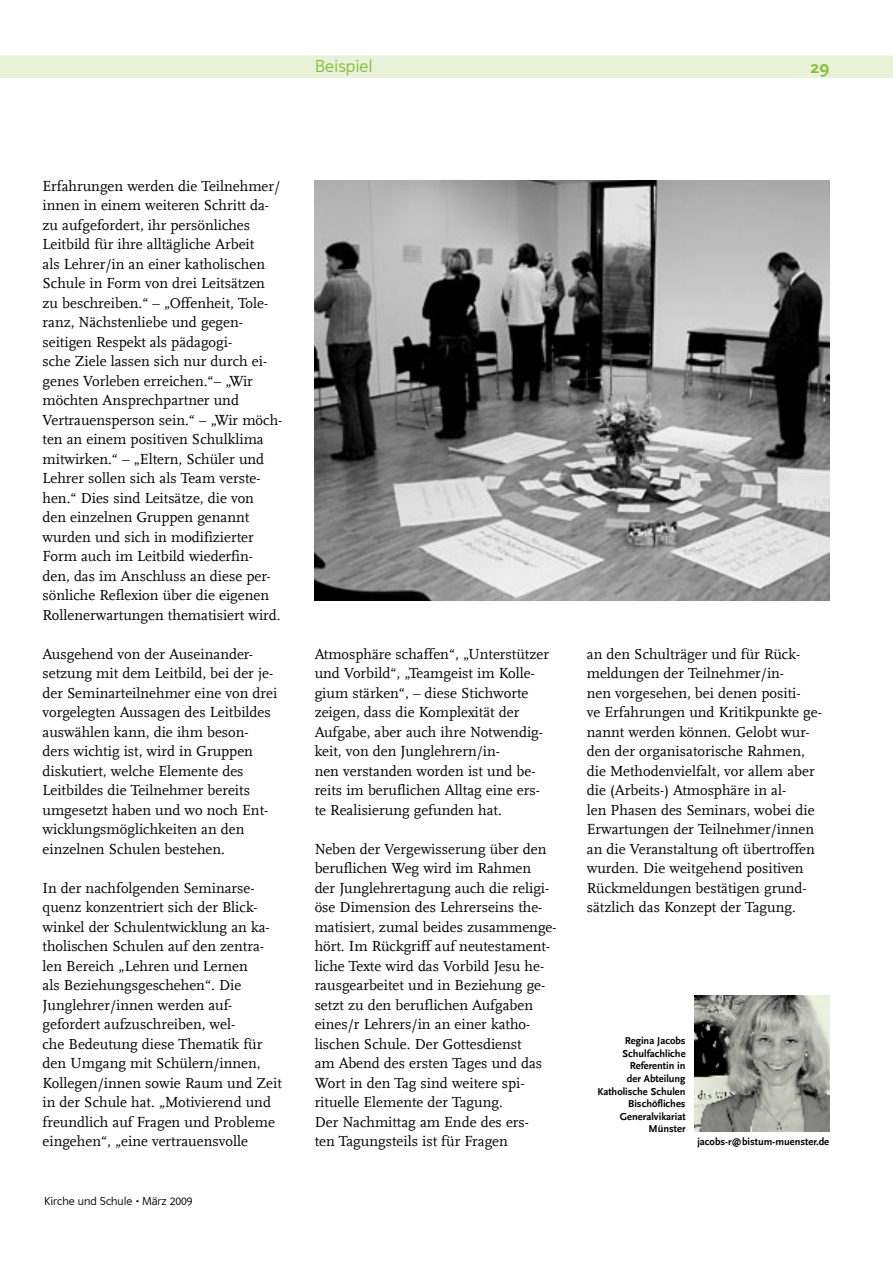
<style>
.page{position:relative;width:893px;height:1263px;background:#fff}
.page>*{position:absolute;margin:0;border:0;box-sizing:border-box;transform-origin:0 0}
.t1{font:18px "Polo 11 K Leicht";color:#86be3d}
.t2{font:700 18px "Scala Sans";color:#86be3d}
._04_Fließtext{font:15px/19.5px "Scala";color:#000}
.t3{font:12px "Polo 11 K Leicht";color:#000}
._07_Autorenzeile{font:700 10.5px/12.6px "Scala Sans";color:#000;text-align:right}
</style>
<div class="page">
<div style="left:0;top:55px;width:893px;height:23px;background:#eaf1d9"></div>
<img style="left:315px;top:181px;width:514px;height:419px">
<img style="left:694px;top:995px;width:135px;height:137px">
<p class="t1" style="left:315px;top:57px;width:60px">Beispiel</p>
<p class="t2" style="left:810px;top:57px;width:20px">29</p>
<p class="_04_Fließtext" style="left:43px;top:176px;width:241px">Erfahrungen werden die Teilnehmer/ innen in einem weiteren Schritt da&shy;zu aufgefordert, ihr persönliches Leitbild für ihre alltägliche Arbeit<br>als Lehrer/in an einer katholischen Schule in Form von drei Leitsätzen zu beschreiben.“ – „Offenheit, Tole&shy;ranz, Nächstenliebe und gegen&shy;seitigen Respekt als pädagogi-<br>sche Ziele lassen sich nur durch ei&shy;genes Vorleben erreichen.“– „Wir möchten Ansprechpartner und Vertrauensperson sein.“ – „Wir möch&shy;ten an einem positiven Schulklima mitwirken.“ – „Eltern, Schüler und Lehrer sollen sich als Team verste&shy;hen.“ Dies sind Leitsätze, die von<br>den einzelnen Gruppen genannt wurden und sich in modifizierter Form auch im Leitbild wiederfin&shy;den, das im Anschluss an diese per&shy;sönliche Reflexion über die eigenen Rollenerwartungen thematisiert wird.</p>
<p class="_04_Fließtext" style="left:43px;top:644px;width:236px">Ausgehend von der Auseinander&shy;setzung mit dem Leitbild, bei der je&shy;der Seminarteilnehmer eine von drei vorgelegten Aussagen des Leitbildes auswählen kann, die ihm beson&shy;ders wichtig ist, wird in Gruppen diskutiert, welche Elemente des Leitbildes die Teilnehmer bereits umgesetzt haben und wo noch Ent&shy;wicklungsmöglichkeiten an den einzelnen Schulen bestehen.</p>
<p class="_04_Fließtext" style="left:43px;top:878px;width:241px">In der nachfolgenden Seminarse&shy;quenz konzentriert sich der Blick&shy;winkel der Schulentwicklung an ka&shy;tholischen Schulen auf den zentra&shy;len Bereich „Lehren und Lernen<br>als Beziehungsgeschehen“. Die Junglehrer/innen werden auf&shy;gefordert aufzuschreiben, wel-<br>che Bedeutung diese Thematik für den Umgang mit Schülern/innen, Kollegen/innen sowie Raum und Zeit in der Schule hat. „Motivierend und freundlich auf Fragen und Probleme eingehen“, „eine vertrauensvolle</p>
<p class="t3" style="left:44px;top:1194px;width:150px">Kirche und Schule • März 2009</p>
<p class="_04_Fließtext" style="left:315px;top:644px;width:236px">Atmosphäre schaffen“, „Unterstützer und Vorbild“, „Teamgeist im Kolle&shy;gium stärken“, – diese Stichworte zeigen, dass die Komplexität der Aufgabe, aber auch ihre Notwendig&shy;keit, von den Junglehrern/in-<br>nen verstanden worden ist und be&shy;reits im beruflichen Alltag eine ers&shy;te Realisierung gefunden hat.</p>
<p class="_04_Fließtext" style="left:315px;top:839px;width:243px">Neben der Vergewisserung über den beruflichen Weg wird im Rahmen<br>der Junglehrertagung auch die religi&shy;öse Dimension des Lehrerseins the&shy;matisiert, zumal beides zusammenge&shy;hört. Im Rückgriff auf neutestament&shy;liche Texte wird das Vorbild Jesu he&shy;rausgearbeitet und in Beziehung ge&shy;setzt zu den beruflichen Aufgaben eines/r Lehrers/in an einer katho&shy;lischen Schule. Der Gottesdienst<br>am Abend des ersten Tages und das Wort in den Tag sind weitere spi&shy;rituelle Elemente der Tagung.</p>
<p class="_04_Fließtext" style="left:315px;top:1112px;width:216px">Der Nachmittag am Ende des ers&shy;ten Tagungsteils ist für Fragen</p>
<p class="_04_Fließtext" style="left:587px;top:644px;width:237px">an den Schulträger und für Rück&shy;meldungen der Teilnehmer/in-<br>nen vorgesehen, bei denen positi-<br>ve Erfahrungen und Kritikpunkte ge&shy;nannt werden können. Gelobt wur&shy;den der organisatorische Rahmen, die Methodenvielfalt, vor allem aber die (Arbeits-) Atmosphäre in al-<br>len Phasen des Seminars, wobei die Erwartungen der Teilnehmer/innen an die Veranstaltung oft übertroffen wurden. Die weitgehend positiven Rückmeldungen bestätigen grund&shy;sätzlich das Konzept der Tagung.</p>
<p class="_07_Autorenzeile" style="left:625px;top:1035px;width:62px">Regina Jacobs</p>
<p class="_07_Autorenzeile" style="left:597px;top:1047px;width:90px">Schulfachliche<br>Referentin in<br>der Abteilung<br>Katholische Schulen</p>
<p class="_07_Autorenzeile" style="left:620px;top:1098px;width:67px">Bischöfliches<br>Generalvikariat<br>Münster</p>
<p class="_07_Autorenzeile" style="left:697px;top:1135px;width:133px">jacobs-r@bistum-muenster.de</p>
</div>
